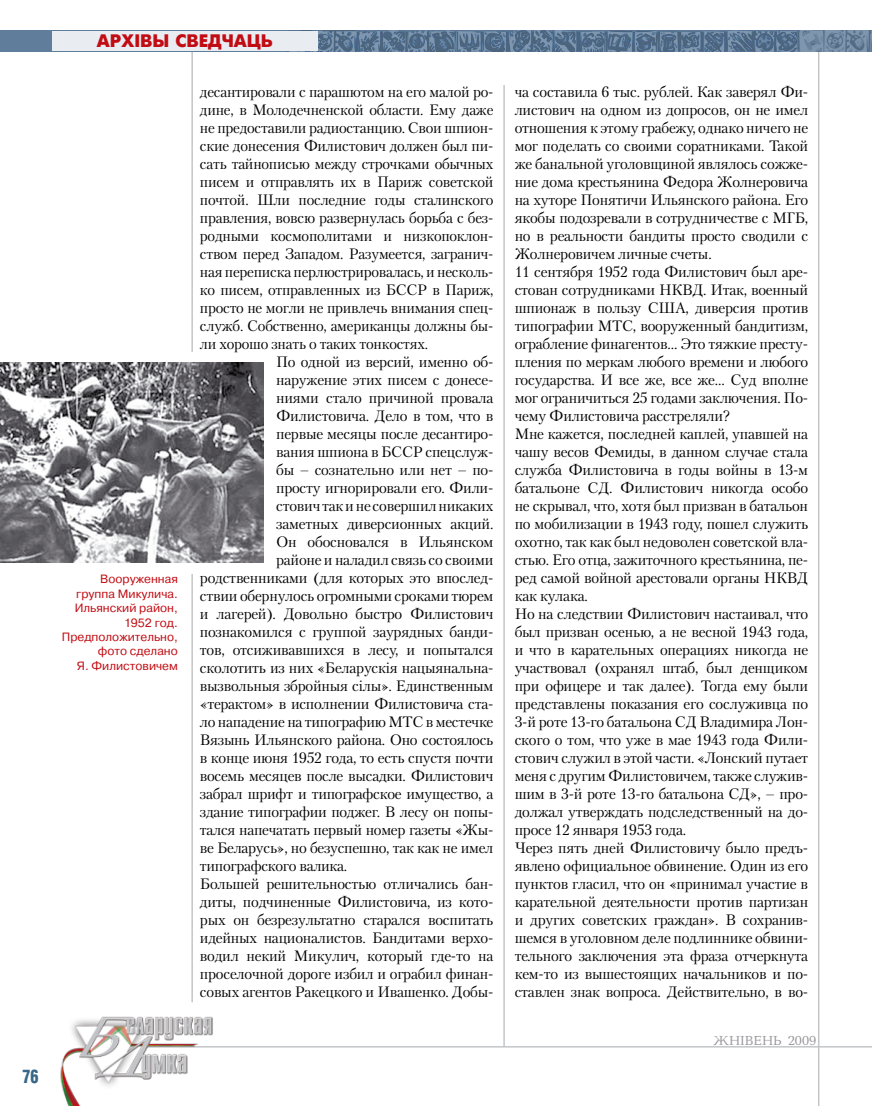
<style>
.page{position:relative;width:872px;height:1106px;background:#fff}
.page>*{position:absolute;margin:0;border:0;box-sizing:border-box;transform-origin:0 0}
.t1{font:18px "Futuris Extra C";color:#c10c13}
.t2{font:700 18px "AG Letterica Cond L";color:#386688;scale:.9 1}
.t3{font:15px/18px "Petersburg C";letter-spacing:-.015em;color:#000}
.t4{font:13.5px "Baltica C";color:#97979b}
.t5{font:12px/14.4px "Pragmatica C";color:#c10c13;text-align:right}
</style>
<div class="page">
<hr style="left:818px;top:52px;width:1px;height:1054px;background:#c3c5c7">
<img style="left:285px;top:30px;width:587px;height:1px">
<hr style="left:503px;top:85px;width:2px;height:961px;background:#c3c5c7">
<svg style="left:0;top:31px;width:871px;height:21px;background:#5f7995"></svg>
<div style="left:52px;top:31px;width:266px;height:20px;background:#e9ecf1"></div>
<hr style="left:146px;top:1046px;width:726px;height:1px;background:#c3c5c7">
<img style="left:60px;top:1002px;width:170px;height:104px">
<svg style="left:871px;top:31px;width:1px;height:21px"></svg>
<hr style="left:191px;top:52px;width:2px;height:300px;background:#c3c5c7">
<img style="left:0;top:362px;width:263px;height:200px">
<hr style="left:191px;top:574px;width:2px;height:428px;background:#c3c5c7">
<p class="t2" style="left:23px;top:1065px;width:20px">76</p>
<p class="t1" style="left:97px;top:31px;width:177px">АРХІВЫ СВЕДЧАЦЬ</p>
<p class="t3" style="left:200px;top:82px;width:295px">десантировали с парашютом на его малой ро-</p>
<p class="t3" style="left:200px;top:100px;width:295px">дине, в Молодечненской области. Ему даже</p>
<p class="t3" style="left:200px;top:118px;width:295px">не предоставили радиостанцию. Свои шпион-</p>
<p class="t3" style="left:200px;top:136px;width:295px">ские донесения Филистович должен был пи-</p>
<p class="t3" style="left:200px;top:154px;width:295px">сать тайнописью между строчками обычных</p>
<p class="t3" style="left:200px;top:172px;width:295px">писем и отправлять их в Париж советской</p>
<p class="t3" style="left:200px;top:190px;width:295px">почтой. Шли последние годы сталинского</p>
<p class="t3" style="left:200px;top:208px;width:295px">правления, вовсю развернулась борьба с без-</p>
<p class="t3" style="left:200px;top:226px;width:295px">родными космополитами и низкопоклон-</p>
<p class="t3" style="left:200px;top:244px;width:295px">ством перед Западом. Разумеется, загранич-</p>
<p class="t3" style="left:200px;top:262px;width:295px">ная переписка перлюстрировалась, и несколь-</p>
<p class="t3" style="left:200px;top:280px;width:295px">ко писем, отправленных из БССР в Париж,</p>
<p class="t3" style="left:200px;top:298px;width:295px">просто не могли не привлечь внимания спец-</p>
<p class="t3" style="left:200px;top:316px;width:295px">служб. Собственно, американцы должны бы-</p>
<p class="t3" style="left:200px;top:334px;width:230px">ли хорошо знать о таких тонкостях.</p>
<p class="t3" style="left:276px;top:352px;width:219px">По одной из версий, именно об-</p>
<p class="t3" style="left:276px;top:370px;width:219px">наружение этих писем с донесе-</p>
<p class="t3" style="left:276px;top:388px;width:219px">ниями стало причиной провала</p>
<p class="t3" style="left:276px;top:406px;width:219px">Филистовича. Дело в том, что в</p>
<p class="t3" style="left:276px;top:424px;width:219px">первые месяцы после десантиро-</p>
<p class="t3" style="left:276px;top:442px;width:219px">вания шпиона в БССР спецслуж-</p>
<p class="t3" style="left:276px;top:460px;width:219px">бы – сознательно или нет – по-</p>
<p class="t3" style="left:276px;top:478px;width:219px">просту игнорировали его. Фили-</p>
<p class="t3" style="left:276px;top:496px;width:219px">стович так и не совершил никаких</p>
<p class="t3" style="left:276px;top:514px;width:219px">заметных диверсионных акций.</p>
<p class="t3" style="left:276px;top:532px;width:219px">Он обосновался в Ильянском</p>
<p class="t3" style="left:276px;top:550px;width:219px">районе и наладил связь со своими</p>
<p class="t3" style="left:200px;top:568px;width:295px">родственниками (для которых это впослед-</p>
<p class="t3" style="left:200px;top:586px;width:295px">ствии обернулось огромными сроками тюрем</p>
<p class="t3" style="left:200px;top:604px;width:295px">и лагерей). Довольно быстро Филистович</p>
<p class="t3" style="left:200px;top:622px;width:295px">познакомился с группой заурядных банди-</p>
<p class="t3" style="left:200px;top:640px;width:295px">тов, отсиживавшихся в лесу, и попытался</p>
<p class="t3" style="left:200px;top:658px;width:295px">сколотить из них «Беларускія нацыянальна-</p>
<p class="t3" style="left:200px;top:676px;width:295px">вызвольныя збройныя сілы». Единственным</p>
<p class="t3" style="left:200px;top:694px;width:295px">«терактом» в исполнении Филистовича ста-</p>
<p class="t3" style="left:200px;top:712px;width:295px">ло нападение на типографию МТС в местечке</p>
<p class="t3" style="left:200px;top:730px;width:295px">Вязынь Ильянского района. Оно состоялось</p>
<p class="t3" style="left:200px;top:748px;width:295px">в конце июня 1952 года, то есть спустя почти</p>
<p class="t3" style="left:200px;top:766px;width:295px">восемь месяцев после высадки. Филистович</p>
<p class="t3" style="left:200px;top:784px;width:295px">забрал шрифт и типографское имущество, а</p>
<p class="t3" style="left:200px;top:802px;width:295px">здание типографии поджег. В лесу он попы-</p>
<p class="t3" style="left:200px;top:820px;width:295px">тался напечатать первый номер газеты «Жы-</p>
<p class="t3" style="left:200px;top:838px;width:295px">ве Беларусь», но безуспешно, так как не имел</p>
<p class="t3" style="left:200px;top:856px;width:149px">типографского валика.</p>
<p class="t3" style="left:200px;top:874px;width:295px">Большей решительностью отличались бан-</p>
<p class="t3" style="left:200px;top:892px;width:295px">диты, подчиненные Филистовича, из кото-</p>
<p class="t3" style="left:200px;top:910px;width:295px">рых он безрезультатно старался воспитать</p>
<p class="t3" style="left:200px;top:928px;width:295px">идейных националистов. Бандитами верхо-</p>
<p class="t3" style="left:200px;top:946px;width:295px">водил некий Микулич, который где-то на</p>
<p class="t3" style="left:200px;top:964px;width:295px">проселочной дороге избил и ограбил финан-</p>
<p class="t3" style="left:200px;top:982px;width:295px">совых агентов Ракецкого и Ивашенко. Добы-</p>
<p class="t5" style="left:62px;top:572px;width:117px">Вооруженная группа Микулича.<br>Ильянский район,<br>1952 год.<br>Предположительно, фото сделано<br>Я. Филистовичем</p>
<p class="t3" style="left:514px;top:82px;width:295px">ча составила 6 тыс. рублей. Как заверял Фи&shy;листович на одном из допросов, он не имел отношения к этому грабежу, однако ничего не мог поделать со своими соратниками. Такой же банальной уголовщиной являлось сожже&shy;ние дома крестьянина Федора Жолнеровича на хуторе Понятичи Ильянского района. Его якобы подозревали в сотрудничестве с МГБ, но в реальности бандиты просто сводили с Жолнеровичем личные счеты.<br>11 сентября 1952 года Филистович был аре&shy;стован сотрудниками НКВД. Итак, военный шпионаж в пользу США, диверсия против типографии МТС, вооруженный бандитизм, ограбление финагентов… Это тяжкие престу&shy;пления по меркам любого времени и любого государства. И все же, все же… Суд вполне мог ограничиться 25 годами заключения. По&shy;чему Филистовича расстреляли?<br>Мне кажется, последней каплей, упавшей на чашу весов Фемиды, в данном случае стала служба Филистовича в годы войны в 13-м батальоне СД. Филистович никогда особо не скрывал, что, хотя был призван в батальон по мобилизации в 1943 году, пошел служить охотно, так как был недоволен советской вла&shy;стью. Его отца, зажиточного крестьянина, пе&shy;ред самой войной арестовали органы НКВД как кулака.<br>Но на следствии Филистович настаивал, что был призван осенью, а не весной 1943 года, и что в карательных операциях никогда не участвовал (охранял штаб, был денщиком при офицере и так далее). Тогда ему были представлены показания его сослуживца по 3-й роте 13-го батальона СД Владимира Лон&shy;ского о том, что уже в мае 1943 года Фили&shy;стович служил в этой части. «Лонский путает меня с другим Филистовичем, также служив&shy;шим в 3-й роте 13-го батальона СД», – про&shy;должал утверждать подследственный на до&shy;просе 12 января 1953 года.<br>Через пять дней Филистовичу было предъ&shy;явлено официальное обвинение. Один из его пунктов гласил, что он «принимал участие в карательной деятельности против партизан и других советских граждан». В сохранив&shy;шемся в уголовном деле подлиннике обвини&shy;тельного заключения эта фраза отчеркнута кем-то из вышестоящих начальников и по&shy;ставлен знак вопроса. Действительно, в во-</p>
<p class="t4" style="left:713px;top:1033px;width:105px">ЖНІВень 2009</p>
</div>
